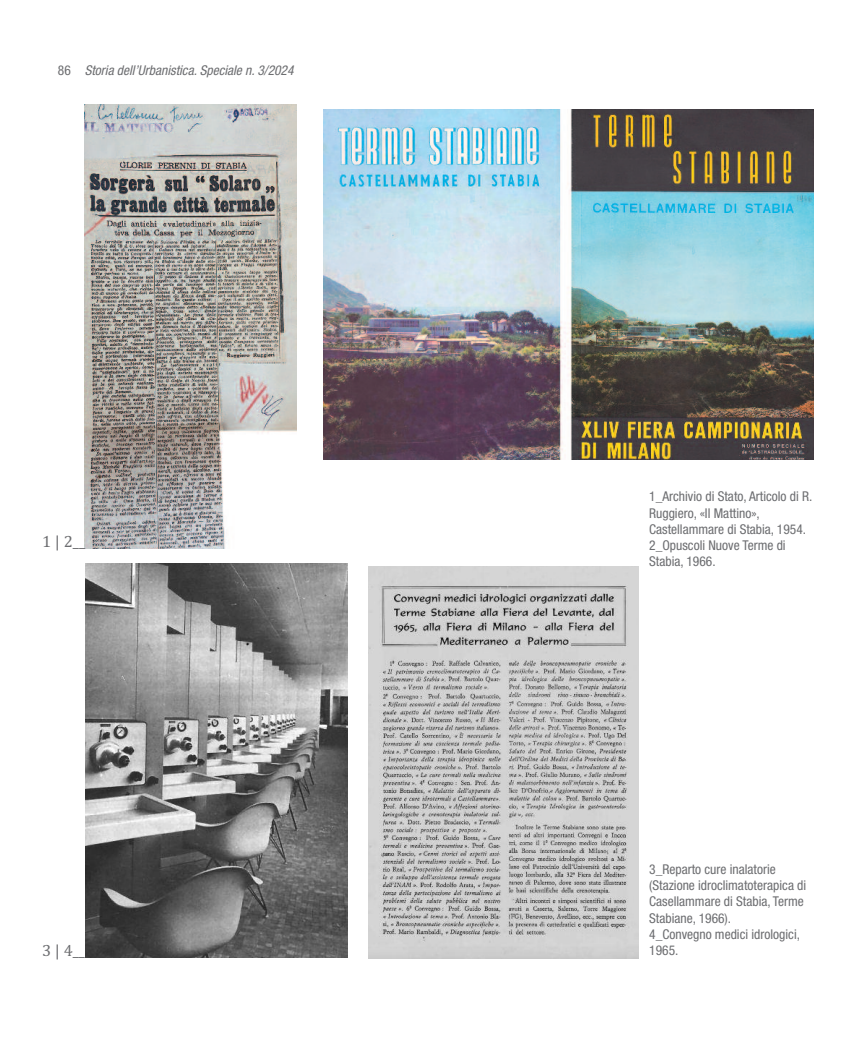
<style>
.page{position:relative;width:851px;height:1063px;background:#fff}
.page>*{position:absolute;margin:0;border:0;box-sizing:border-box;transform-origin:0 0}
.t1{font:16.5px "Cambria";color:#6c6d70}
.t2{font:condensed 13.5px/16.2px "Helvetica Neue LT Std";color:#6c6d70}
.t3{font:italic condensed 13.5px "Helvetica Neue LT Std";color:#6c6d70}
.s1{font-style:normal}
</style>
<div class="page">
<img style="left:85px;top:104px;width:211px;height:445px">
<img style="left:324px;top:109px;width:489px;height:350px">
<img style="left:85px;top:564px;width:262px;height:394px">
<img style="left:368px;top:567px;width:270px;height:392px">
<p class="t3" style="left:58px;top:66px;width:237px"><span class="s1">86</span> Storia dell’Urbanistica. Speciale n. 3/2024</p>
<p class="t1" style="left:42px;top:532px;width:44px">1 | 2__</p>
<p class="t2" style="left:649px;top:490px;width:165px">1_Archivio di Stato, Articolo di R.<br>Ruggiero, «Il Mattino»,<br>Castellammare di Stabia, 1954.<br>2_Opuscoli Nuove Terme di<br>Stabia, 1966.</p>
<p class="t2" style="left:649px;top:862px;width:158px">3_Reparto cure inalatorie (Stazione idroclimatoterapica di<br>Casellammare di Stabia, Terme<br>Stabiane, 1966).<br>4_Convegno medici idrologici,</p>
<p class="t1" style="left:42px;top:940px;width:44px">3 | 4__</p>
<p class="t2" style="left:649px;top:943px;width:31px">1965.</p>
</div>
